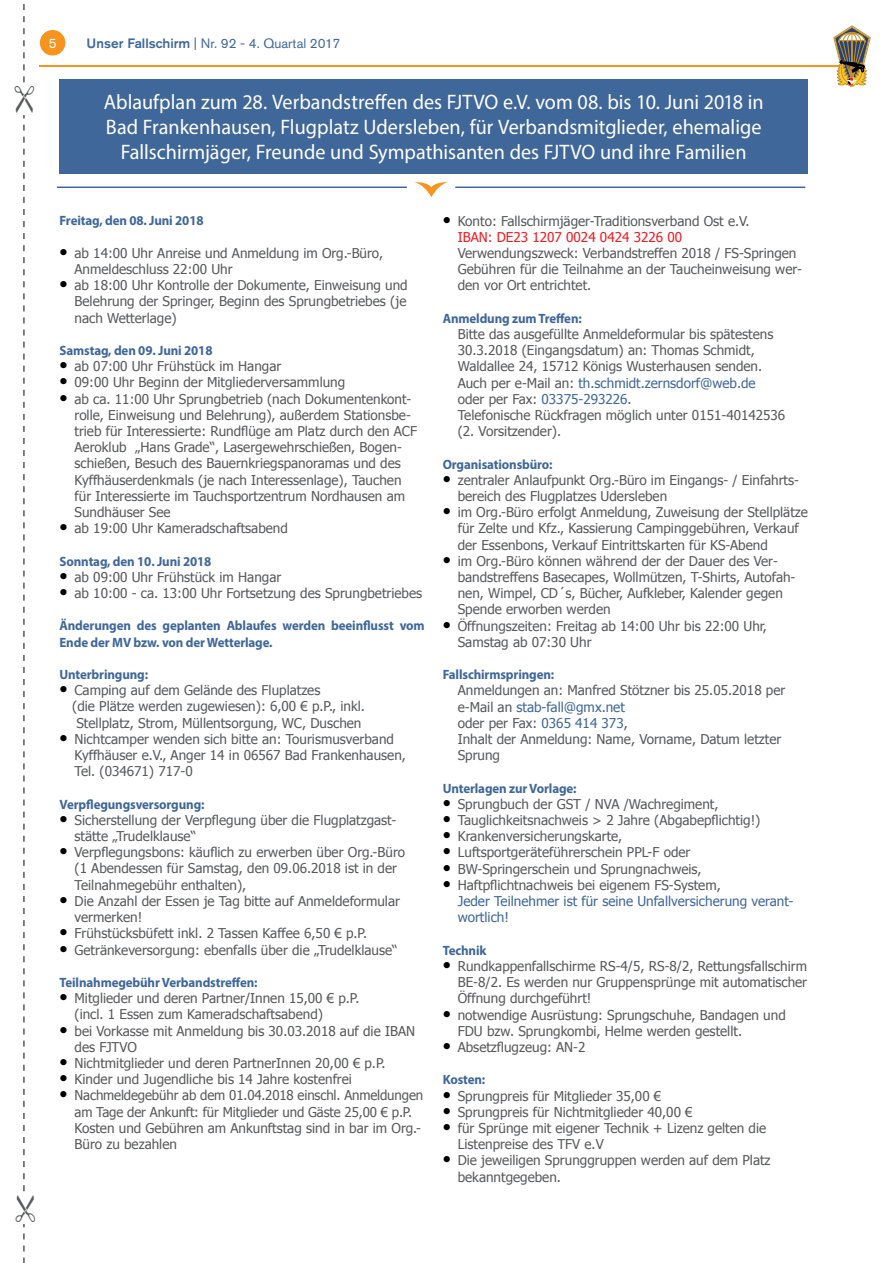
<style>
.page{position:relative;width:893px;height:1263px;background:#fff}
.page>*{position:absolute;margin:0;border:0;box-sizing:border-box;transform-origin:0 0}
.t1{font:21px/25.2px "Myriad Pro";color:#fff;text-align:center;scale:.96 1}
.t2{font:13.5px/16.2px "Tahoma";color:#58595b}
.t3{font:700 13.5px/16.2px "Myriad Pro";letter-spacing:-.01em;color:#3f6799;scale:.96 1}
.t4{font:13.5px/16.2px "Tahoma";color:#3f6799}
.t5{font:13.5px "Akzidenz Grotesk Pro";color:#3f6799}
.t6{font:13.5px "Akzidenz Grotesk Pro";color:#fff}
.s1{font-weight:500}
.s2{font-size:18px;color:#000}
.s3{color:#ed1d24}
.s4{color:#3f6799}
.s5{color:#58595b}
</style>
<div class="page">
<div style="left:60px;top:80px;width:748px;height:94px;background:#3f6799"></div>
<hr style="left:57px;top:187px;width:350px;height:1px;background:#3f6799">
<svg style="left:414px;top:182px;width:34px;height:15px"></svg>
<hr style="left:455px;top:187px;width:350px;height:1px;background:#3f6799">
<div style="left:40px;top:30px;width:25px;height:26px;background:#f7941e;border-radius:50%"></div>
<hr style="left:40px;top:65px;width:805px;height:1px;background:#f7941e">
<svg style="left:833px;top:25px;width:38px;height:61px"></svg>
<svg style="left:23px;top:4px;width:2px;height:1259px"></svg>
<p class="t6" style="left:49px;top:34px;width:9px">5</p>
<p class="t5" style="left:87px;top:34px;width:255px"><span class="s1">Unser Fallschirm</span> | Nr. 92 - 4. Quartal 2017</p>
<h1 class="t1" style="left:104px;top:89px;width:689px">Ablaufplan zum 28. Verbandstreffen des FJTVO e.V. vom 08. bis 10. Juni 2018 in<br>Bad Frankenhausen, Flugplatz Udersleben, für Verbandsmitglieder, ehemalige<br>Fallschirmjäger, Freunde und Sympathisanten des FJTVO und ihre Familien</h1>
<p class="t3" style="left:60px;top:212px;width:152px">Freitag, den 08. Juni 2018</p>
<p class="t2" style="left:75px;top:244px;width:310px;text-indent:-15px"><span class="s2">•</span> ab 14:00 Uhr Anreise und Anmeldung im Org.-Büro,<br>Anmeldeschluss 22:00 Uhr</p>
<p class="t2" style="left:75px;top:277px;width:335px;text-align:justify;text-indent:-15px"><span class="s2">•</span> ab 18:00 Uhr Kontrolle der Dokumente, Einweisung und Belehrung der Springer, Beginn des Sprungbetriebes (je nach Wetterlage)</p>
<p class="t3" style="left:60px;top:342px;width:161px">Samstag, den 09. Juni 2018</p>
<p class="t2" style="left:60px;top:358px;width:223px"><span class="s2">•</span> ab 07:00 Uhr Frühstück im Hangar</p>
<p class="t2" style="left:60px;top:374px;width:287px"><span class="s2">•</span> 09:00 Uhr Beginn der Mitgliederversammlung</p>
<p class="t2" style="left:75px;top:390px;width:344px;text-indent:-15px"><span class="s2">•</span> ab ca. 11:00 Uhr Sprungbetrieb (nach Dokumentenkont&shy;rolle, Einweisung und Belehrung), außerdem Stationsbe&shy;trieb für Interessierte: Rundflüge am Platz durch den ACF Aeroklub „Hans Grade“, Lasergewehrschießen, Bogen&shy;schießen, Besuch des Bauernkriegspanoramas und des Kyffhäuserdenkmals (je nach Interessenlage), Tauchen für Interessierte im Tauchsportzentrum Nordhausen am Sundhäuser See</p>
<p class="t2" style="left:60px;top:520px;width:230px"><span class="s2">•</span> ab 19:00 Uhr Kameradschaftsabend</p>
<p class="t3" style="left:60px;top:552px;width:160px">Sonntag, den 10. Juni 2018</p>
<p class="t2" style="left:60px;top:568px;width:223px"><span class="s2">•</span> ab 09:00 Uhr Frühstück im Hangar</p>
<p class="t2" style="left:60px;top:584px;width:364px"><span class="s2">•</span> ab 10:00 - ca. 13:00 Uhr Fortsetzung des Sprungbetriebes</p>
<p class="t3" style="left:60px;top:617px;width:382px">Änderungen des geplanten Ablaufes werden beeinflusst vom<br>Ende der MV bzw. von der Wetterlage.</p>
<p class="t3" style="left:60px;top:666px;width:94px">Unterbringung:</p>
<p class="t2" style="left:60px;top:682px;width:262px"><span class="s2">•</span> Camping auf dem Gelände des Fluplatzes</p>
<p class="t2" style="left:72px;top:698px;width:294px">(die Plätze werden zugewiesen): 6,00 € p.P., inkl.</p>
<p class="t2" style="left:76px;top:714px;width:287px">Stellplatz, Strom, Mü llentsorgung, WC, Duschen</p>
<p class="t2" style="left:75px;top:730px;width:333px;text-indent:-15px"><span class="s2">•</span> Nichtcamper wenden sich bitte an: Tourismusverband<br>Kyffhäuser e.V., Anger 14 in 06567 Bad Frankenhausen,<br>Tel. (034671) 717-0</p>
<p class="t3" style="left:60px;top:795px;width:152px">Verpflegungsversorgung:</p>
<p class="t2" style="left:75px;top:811px;width:323px;text-indent:-15px"><span class="s2">•</span> Sicherstellung der Verpflegung über die Flugplatzgast&shy;stätte „Trudelklause“</p>
<p class="t2" style="left:75px;top:844px;width:332px;text-indent:-15px"><span class="s2">•</span> Verpflegungsbons: käuflich zu erwerben über Org.-Bü ro (1 Abendessen für Samstag, den 09.06.2018 ist in der<br>Teilnahmegebühr enthalten),</p>
<p class="t2" style="left:75px;top:892px;width:327px;text-indent:-15px"><span class="s2">•</span> Die Anzahl der Essen je Tag bitte auf Anmeldeformular vermerken!</p>
<p class="t2" style="left:60px;top:925px;width:309px"><span class="s2">•</span> Frü hstücksbüfett inkl. 2 Tassen Kaffee 6,50 € p.P.</p>
<p class="t2" style="left:60px;top:941px;width:340px"><span class="s2">•</span> Getränkeversorgung: ebenfalls über die „Trudelklause“</p>
<p class="t3" style="left:60px;top:974px;width:208px">Teilnahmegebühr Verbandstreffen:</p>
<p class="t2" style="left:75px;top:989px;width:286px;text-indent:-15px"><span class="s2">•</span> Mitglieder und deren Partner/Innen 15,00 € p.P. (incl. 1 Essen zum Kameradschaftsabend)</p>
<p class="t2" style="left:75px;top:1022px;width:342px;text-indent:-15px"><span class="s2">•</span> bei Vorkasse mit Anmeldung bis 30.03.2018 auf die IBAN des FJTVO</p>
<p class="t2" style="left:60px;top:1054px;width:328px"><span class="s2">•</span> Nichtmitglieder und deren PartnerInnen 20,00 € p.P.</p>
<p class="t2" style="left:60px;top:1070px;width:294px"><span class="s2">•</span> Kinder und Jugendliche bis 14 Jahre kostenfrei</p>
<p class="t2" style="left:75px;top:1087px;width:350px;text-indent:-15px"><span class="s2">•</span> Nachmeldegebü hr ab dem 01.04.2018 einschl. Anmeldungen am Tage der Ankunft: für Mitglieder und Gäste 25,00 € p.P.<br>Kosten und Gebühren am Ankunftstag sind in bar im Org.- Bü ro zu bezahlen</p>
<p class="t2" style="left:458px;top:212px;width:293px;text-indent:-15px"><span class="s2">•</span> Konto: Fallschirmjäger-Traditionsverband Ost e.V.<br><span class="s3">IBAN: DE23 1207 0024 0424 3226 00</span></p>
<p class="t2" style="left:458px;top:244px;width:346px">Verwendungszweck: Verbandstreffen 2018 / FS-Springen<br>Gebühren für die Teilnahme an der Taucheinweisung wer&shy;den vor Ort entrichtet.</p>
<p class="t3" style="left:443px;top:310px;width:146px">Anmeldung zum Treffen:</p>
<p class="t2" style="left:458px;top:325px;width:329px">Bitte das ausgefüllte Anmeldeformular bis spätestens 30.3.2018 (Eingangsdatum) an: Thomas Schmidt, Waldallee 24, 15712 Königs Wusterhausen senden.<br>Auch per e-Mail an: <span class="s4">th.schmidt.zernsdorf@web.de </span>oder per Fax: <span class="s4">03375-293226</span>.<br>Telefonische Rückfragen möglich unter 0151-40142536 (2. Vorsitzender).</p>
<p class="t3" style="left:443px;top:455px;width:116px">Organisationsbüro:</p>
<p class="t2" style="left:458px;top:471px;width:343px;text-indent:-15px"><span class="s2">•</span> zentraler Anlaufpunkt Org.-Bü ro im Eingangs- / Einfahrts&shy;bereich des Flugplatzes Udersleben</p>
<p class="t2" style="left:458px;top:504px;width:352px;text-indent:-15px"><span class="s2">•</span> im Org.-Büro erfolgt Anmeldung, Zuweisung der Stellplätze fü r Zelte und Kfz., Kassierung Campinggebü hren, Verkauf der Essenbons, Verkauf Eintrittskarten für KS-Abend</p>
<p class="t2" style="left:458px;top:552px;width:339px;text-indent:-15px"><span class="s2">•</span> im Org.-Büro können während der der Dauer des Ver&shy;bandstreffens Basecapes, Wollmützen, T-Shirts, Autofah&shy;nen, Wimpel, CD´s, Bücher, Aufkleber, Kalender gegen Spende erworben werden</p>
<p class="t2" style="left:458px;top:617px;width:311px;text-indent:-15px"><span class="s2">•</span> Öffnungszeiten: Freitag ab 14:00 Uhr bis 22:00 Uhr,<br>Samstag ab 07:30 Uhr</p>
<p class="t3" style="left:443px;top:666px;width:118px">Fallschirmspringen:</p>
<p class="t2" style="left:458px;top:682px;width:329px">Anmeldungen an: Manfred Stötzner bis 25.05.2018 per e-Mail an <span class="s4">stab-fall@gmx.net<br></span>oder per Fax: <span class="s4">0365 414 373</span>,<br>Inhalt der Anmeldung: Name, Vorname, Datum letzter Sprung</p>
<p class="t3" style="left:443px;top:779px;width:141px">Unterlagen zur Vorlage:</p>
<p class="t2" style="left:443px;top:795px;width:277px"><span class="s2">•</span> Sprungbuch der GST / NVA /Wachregiment,</p>
<p class="t2" style="left:443px;top:811px;width:319px"><span class="s2">•</span> Tauglichkeitsnachweis &gt; 2 Jahre (Abgabepflichtig!)</p>
<p class="t2" style="left:443px;top:828px;width:181px"><span class="s2">•</span> Krankenversicherungskarte,</p>
<p class="t2" style="left:443px;top:844px;width:249px"><span class="s2">•</span> Luftsportgerätefü hrerschein PPL-F oder</p>
<p class="t2" style="left:443px;top:860px;width:260px"><span class="s2">•</span> BW-Springerschein und Sprungnachweis,</p>
<p class="t4" style="left:458px;top:876px;width:337px;text-indent:-15px"><span class="s2">•</span> <span class="s5">Haftpflichtnachweis bei eigenem FS-System,<br></span>Jeder Teilnehmer ist für seine Unfallversicherung verant&shy;wortlich!</p>
<p class="t3" style="left:443px;top:941px;width:47px">Technik</p>
<p class="t2" style="left:458px;top:957px;width:351px;text-align:justify;text-indent:-15px"><span class="s2">•</span> Rundkappenfallschirme RS-4/5, RS-8/2, Rettungsfallschirm BE-8/2. Es werden nur Gruppensprü nge mit automatischer Öffnung durchgeführt!</p>
<p class="t2" style="left:458px;top:1006px;width:330px;text-indent:-15px"><span class="s2">•</span> notwendige Ausrüstung: Sprungschuhe, Bandagen und<br>FDU bzw. Sprungkombi, Helme werden gestellt.</p>
<p class="t2" style="left:443px;top:1038px;width:144px"><span class="s2">•</span> Absetzflugzeug: AN-2</p>
<p class="t3" style="left:443px;top:1071px;width:46px">Kosten:</p>
<p class="t2" style="left:443px;top:1087px;width:220px"><span class="s2">•</span> Sprungpreis fü r Mitglieder 35,00 €</p>
<p class="t2" style="left:443px;top:1103px;width:251px"><span class="s2">•</span> Sprungpreis fü r Nichtmitglieder 40,00 €</p>
<p class="t2" style="left:458px;top:1119px;width:310px;text-indent:-15px"><span class="s2">•</span> fü r Sprü nge mit eigener Technik + Lizenz gelten die<br>Listenpreise des TFV e.V</p>
<p class="t2" style="left:458px;top:1152px;width:314px;text-indent:-15px"><span class="s2">•</span> Die jeweiligen Sprunggruppen werden auf dem Platz bekanntgegeben.</p>
</div>
